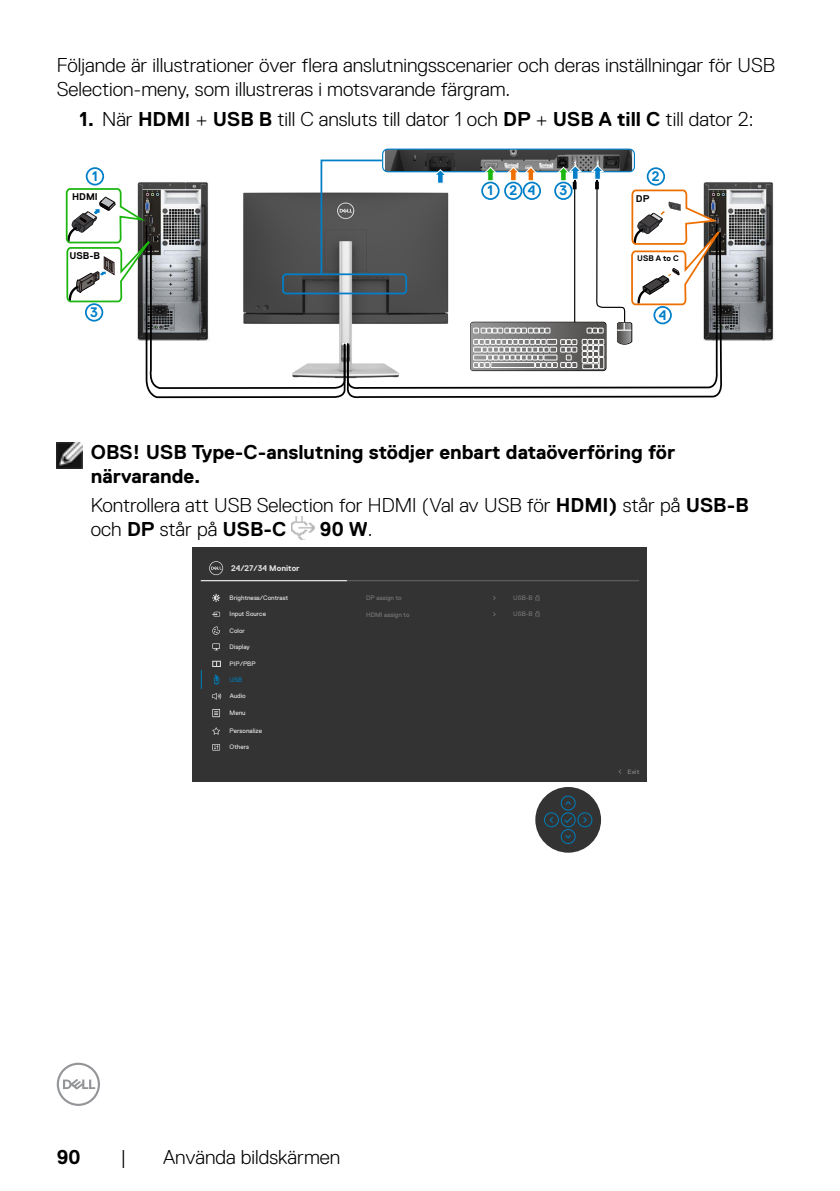
<style>
.page{position:relative;width:840px;height:1191px;background:#fff}
.page>*{position:absolute;margin:0;border:0;box-sizing:border-box;transform-origin:0 0}
.t1{font:300 20px/24px "Dell Replica";color:#000}
.t2{font:700 20px/24px "Dell Replica";color:#000}
.t3{font:700 13.8px "Dell Replica";color:#007fc8}
.t4{font:700 9.8px "Dell Replica";color:#040000}
.t5{font:700 8.2px "Dell Replica";color:#e4e4e4}
.t6{font:700 8px "Dell Replica";color:#040000}
.t7{font:6.4px "Dell Replica";color:#e4e4e4}
.t8{font:6.4px "Dell Replica";color:#777}
.t9{font:700 6.4px "Dell Replica";color:#777}
.t10{font:6.4px "Dell Replica";color:#007db8}
.s1{font-weight:700}
.s2{font-weight:300}
</style>
<div class="page">
<svg style="left:57px;top:1062px;width:43px;height:44px"></svg>
<img style="left:385px;top:151px;width:246px;height:19px">
<div style="left:382px;top:149px;width:252px;height:23px;border:1px solid #007fc8;border-radius:5px"></div>
<img style="left:383px;top:192px;width:66px;height:31px">
<img style="left:732px;top:182px;width:42px;height:158px">
<svg style="left:383px;top:223px;width:87px;height:166px"></svg>
<svg style="left:434px;top:169px;width:13px;height:15px"></svg>
<svg style="left:470px;top:165px;width:262px;height:233px"></svg>
<div style="left:522px;top:182px;width:18px;height:18px;border:2px solid #007fc8;border-radius:50%"></div>
<svg style="left:65px;top:159px;width:318px;height:240px"></svg>
<img style="left:57px;top:443px;width:25px;height:25px">
<img style="left:291px;top:517px;width:23px;height:22px">
<div style="left:193px;top:547px;width:453px;height:234px;background:#333"></div>
<div style="left:535px;top:787px;width:65px;height:65px;background:#333;border-radius:50%"></div>
<div style="left:560px;top:812px;width:15px;height:15px;border:1px solid #007db8;border-radius:50%"></div>
<div style="left:560px;top:829px;width:15px;height:15px;border:1px solid #007db8;border-radius:50%"></div>
<div style="left:560px;top:796px;width:15px;height:14px;border:1px solid #007db8;border-radius:50%"></div>
<div style="left:544px;top:812px;width:14px;height:15px;border:1px solid #007db8;border-radius:50%"></div>
<div style="left:577px;top:812px;width:15px;height:15px;border:1px solid #007db8;border-radius:50%"></div>
<svg style="left:565px;top:835px;width:6px;height:4px"></svg>
<svg style="left:565px;top:801px;width:6px;height:4px"></svg>
<svg style="left:583px;top:817px;width:4px;height:6px"></svg>
<svg style="left:549px;top:817px;width:4px;height:6px"></svg>
<svg style="left:562px;top:816px;width:11px;height:7px"></svg>
<hr style="left:201px;top:580px;width:437px;height:1px;background:#666">
<hr style="left:201px;top:580px;width:146px;height:1px;background:#fff">
<svg style="left:209px;top:561px;width:14px;height:14px"></svg>
<svg style="left:201px;top:670px;width:1px;height:19px"></svg>
<svg style="left:212px;top:611px;width:8px;height:6px"></svg>
<svg style="left:212px;top:626px;width:8px;height:9px"></svg>
<svg style="left:212px;top:594px;width:8px;height:8px"></svg>
<svg style="left:212px;top:643px;width:8px;height:6px"></svg>
<svg style="left:213px;top:644px;width:6px;height:6px"></svg>
<svg style="left:212px;top:660px;width:9px;height:7px"></svg>
<svg style="left:212px;top:727px;width:8px;height:8px"></svg>
<svg style="left:212px;top:744px;width:8px;height:6px"></svg>
<svg style="left:213px;top:744px;width:6px;height:6px"></svg>
<svg style="left:212px;top:709px;width:8px;height:8px"></svg>
<svg style="left:213px;top:710px;width:6px;height:6px"></svg>
<svg style="left:212px;top:693px;width:9px;height:6px"></svg>
<svg style="left:535px;top:595px;width:4px;height:5px"></svg>
<svg style="left:535px;top:611px;width:4px;height:5px"></svg>
<svg style="left:214px;top:674px;width:5px;height:10px"></svg>
<p class="t1" style="left:57px;top:53px;width:719px">Följande är illustrationer över flera anslutningsscenarier och deras inställningar för USB<br>Selection-meny, som illustreras i motsvarande färgram.</p>
<p class="t1" style="left:79px;top:107px;width:675px"><span class="s1">1.</span> När <span class="s1">HDMI</span> + <span class="s1">USB B</span> till C ansluts till dator 1 och <span class="s1">DP</span> + <span class="s1">USB A till C</span> till dator 2:</p>
<p class="t3" style="left:92px;top:168px;width:7px">1</p>
<p class="t3" style="left:651px;top:168px;width:9px">2</p>
<p class="t3" style="left:509px;top:183px;width:9px">2</p>
<p class="t3" style="left:487px;top:183px;width:7px">1</p>
<p class="t3" style="left:559px;top:183px;width:9px">3</p>
<p class="t3" style="left:527px;top:183px;width:9px">4</p>
<p class="t4" style="left:72px;top:191px;width:27px">HDMI</p>
<p class="t4" style="left:635px;top:193px;width:15px">DP</p>
<p class="t4" style="left:69px;top:250px;width:32px">USB-B</p>
<p class="t3" style="left:90px;top:304px;width:9px">3</p>
<p class="t6" style="left:637px;top:254px;width:43px">USB A to C</p>
<p class="t3" style="left:658px;top:307px;width:9px">4</p>
<p class="t2" style="left:91px;top:440px;width:585px">OBS! USB Type-C-anslutning stödjer enbart dataöverföring för närvarande.</p>
<p class="t1" style="left:91px;top:493px;width:659px">Kontrollera att USB Selection for HDMI (Val av USB för <span class="s1">HDMI)</span> står på <span class="s1">USB-B </span>och <span class="s1">DP</span> står på <span class="s1">USB-C</span></p>
<p class="t2" style="left:320px;top:517px;width:54px">90 W<span class="s2">.</span></p>
<p class="t5" style="left:231px;top:563px;width:70px">24/27/34 Monitor</p>
<p class="t7" style="left:229px;top:594px;width:60px">Brightness/Contrast</p>
<p class="t7" style="left:229px;top:610px;width:38px">Input Source</p>
<p class="t7" style="left:229px;top:627px;width:17px">Color</p>
<p class="t7" style="left:229px;top:643px;width:22px">Display</p>
<p class="t7" style="left:229px;top:660px;width:27px">PIP/PBP</p>
<p class="t10" style="left:229px;top:676px;width:14px">USB</p>
<p class="t7" style="left:229px;top:692px;width:17px">Audio</p>
<p class="t7" style="left:229px;top:709px;width:18px">Menu</p>
<p class="t7" style="left:229px;top:727px;width:34px">Personalize</p>
<p class="t7" style="left:229px;top:743px;width:21px">Others</p>
<p class="t8" style="left:366px;top:594px;width:37px">DP assign to</p>
<p class="t8" style="left:513px;top:594px;width:21px">USB-B</p>
<p class="t8" style="left:366px;top:611px;width:45px">HDMI assign to</p>
<p class="t8" style="left:513px;top:610px;width:21px">USB-B</p>
<p class="t9" style="left:627px;top:768px;width:13px">Exit</p>
<p class="t2" style="left:57px;top:1145px;width:25px">90</p>
<p class="t1" style="left:120px;top:1145px;width:7px">|</p>
<p class="t1" style="left:163px;top:1145px;width:178px">Använda bildskärmen</p>
</div>
